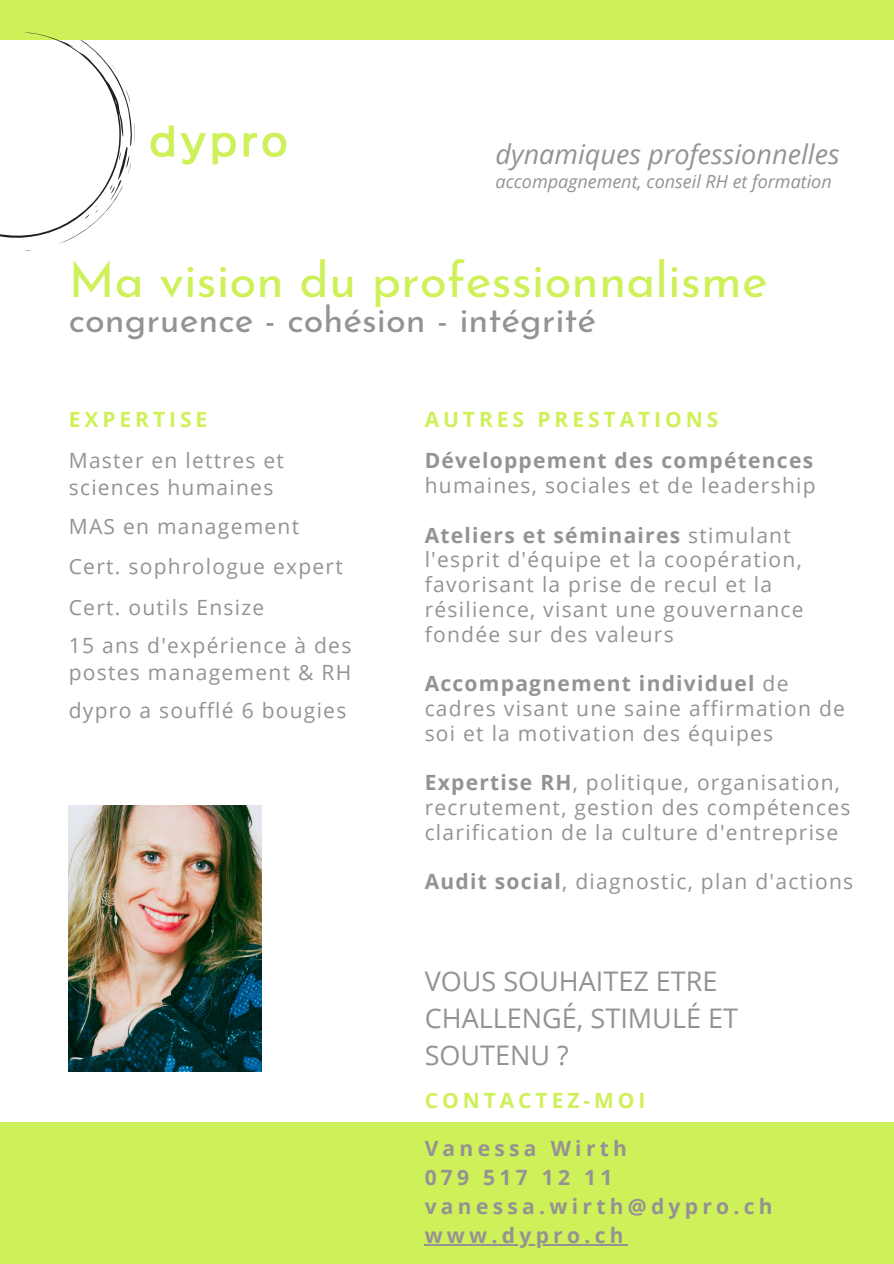
<style>
.page{position:relative;width:894px;height:1264px;background:#fff}
.page>*{position:absolute;margin:0;border:0;box-sizing:border-box;transform-origin:0 0}
.t1{font:49.5px "Josefin Sans";color:#cef058}
.t2{font:36px "Josefin Sans";color:#959294}
.t3{font:27px/37.2px "Open Sans";color:#959294}
.t4{font:italic 27px "Open Sans";color:#959294}
.t5{font:21px/24.8px "Open Sans";letter-spacing:.06em;color:#959294}
.t6{font:700 21px "Open Sans";letter-spacing:.205em;color:#959294}
.t7{font:700 21px "Open Sans";letter-spacing:.185em;color:#cef058}
.t8{font:italic 18px "Open Sans";color:#959294}
.s1{font-weight:700}
</style>
<div class="page">
<div style="left:0;top:0;width:893px;height:40px;background:#cef058"></div>
<svg style="left:0;top:32px;width:135px;height:219px"></svg>
<img style="left:150px;top:125px;width:137px;height:40px">
<img style="left:69px;top:805px;width:192px;height:266px">
<div style="left:0;top:1122px;width:893px;height:141px;background:#cef058"></div>
<hr style="left:424px;top:1244px;width:203px;height:1px;background:#959294">
<p class="t4" style="left:495px;top:135px;width:345px">dynamiques professionnelles</p>
<p class="t8" style="left:495px;top:169px;width:337px">accompagnement, conseil RH et formation</p>
<p class="t1" style="left:69px;top:259px;width:700px">Ma vision du professionnalisme</p>
<p class="t2" style="left:69px;top:304px;width:529px">congruence - cohésion - intégrité</p>
<p class="t7" style="left:69px;top:404px;width:140px">EXPERTISE</p>
<p class="t5" style="left:69px;top:446px;width:216px;line-height:27px">Master en lettres et sciences humaines</p>
<p class="t5" style="left:69px;top:513px;width:232px">MAS en management</p>
<p class="t5" style="left:69px;top:553px;width:275px">Cert. sophrologue expert</p>
<p class="t5" style="left:69px;top:594px;width:197px">Cert. outils Ensize</p>
<p class="t5" style="left:69px;top:631px;width:284px;line-height:27px">15 ans d'expérience à des postes management &amp; RH</p>
<p class="t5" style="left:69px;top:697px;width:279px">dypro a soufflé 6 bougies</p>
<p class="t7" style="left:424px;top:404px;width:295px">AUTRES PRESTATIONS</p>
<p class="t5" style="left:424px;top:447px;width:392px"><span class="s1">Développement des compétences </span>humaines, sociales et de leadership</p>
<p class="t5" style="left:424px;top:522px;width:380px"><span class="s1">Ateliers et séminaires</span> stimulant l'esprit d'équipe et la coopération, favorisant la prise de recul et la résilience, visant une gouvernance fondée sur des valeurs</p>
<p class="t5" style="left:424px;top:670px;width:421px"><span class="s1">Accompagnement individuel</span> de cadres visant une saine affirmation de soi et la motivation des équipes</p>
<p class="t5" style="left:424px;top:769px;width:427px"><span class="s1">Expertise RH</span>, politique, organisation, recrutement, gestion des compétences clarification de la culture d'entreprise</p>
<p class="t5" style="left:424px;top:869px;width:430px"><span class="s1">Audit social</span>, diagnostic, plan d'actions</p>
<p class="t3" style="left:424px;top:961px;width:315px">VOUS SOUHAITEZ ETRE<br>CHALLENGÉ, STIMULÉ ET<br>SOUTENU ?</p>
<p class="t7" style="left:424px;top:1085px;width:222px">CONTACTEZ-MOI</p>
<p class="t6" style="left:424px;top:1133px;width:204px">Vanessa Wirth</p>
<p class="t6" style="left:424px;top:1162px;width:189px">079 517 12 11</p>
<p class="t6" style="left:424px;top:1191px;width:349px">vanessa.wirth@dypro.ch</p>
<p class="t6" style="left:424px;top:1220px;width:200px">www.dypro.ch</p>
</div>
